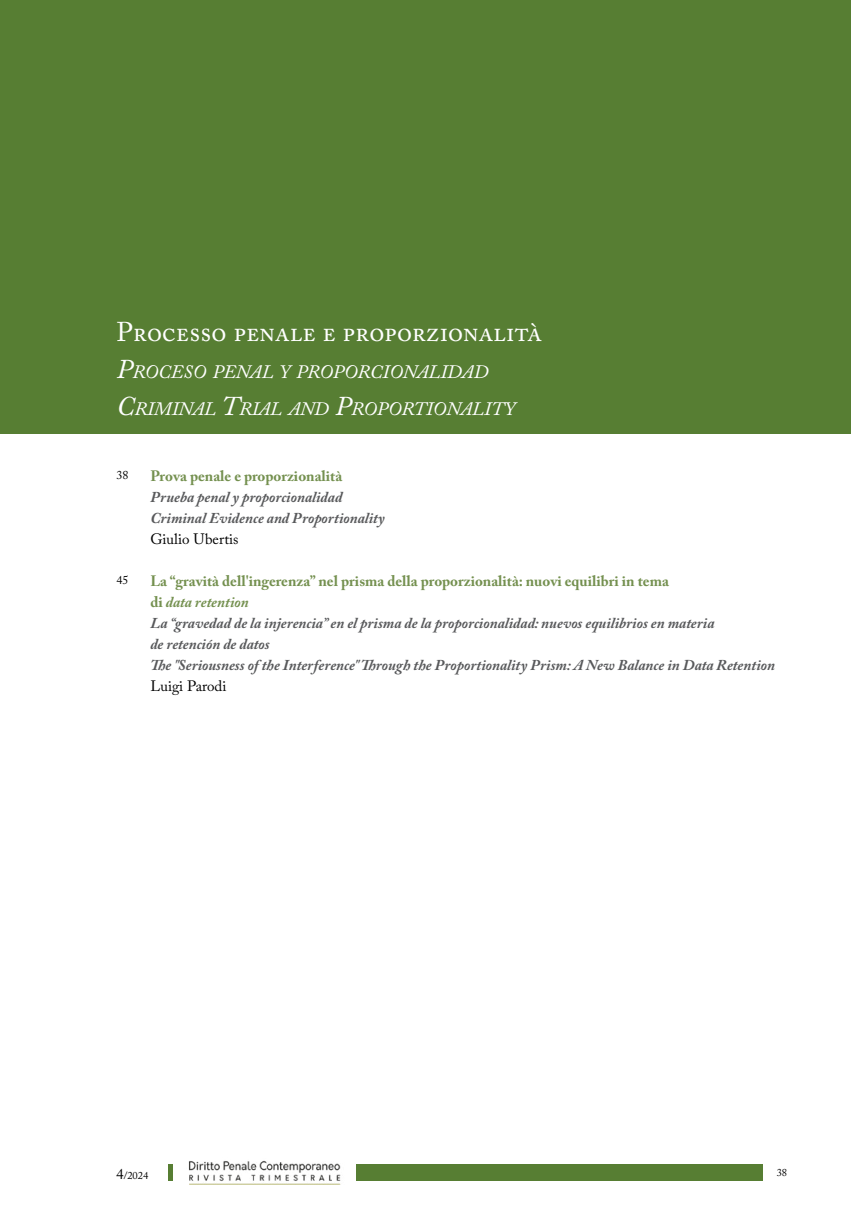
<style>
.page{position:relative;width:851px;height:1221px;background:#fff}
.page>*{position:absolute;margin:0;border:0;box-sizing:border-box;transform-origin:0 0}
.t1{font:27px "Adobe Caslon Pro";color:#fff}
.t2{font:italic 18.9px/37px "Adobe Caslon Pro";color:#fff}
.t3{font:italic 700 15px/21px "Adobe Caslon Pro";color:#58595b}
.t4{font:700 15px "Adobe Caslon Pro";color:#74904f}
.t5{font:15px "Adobe Caslon Pro";color:#000}
.t6{font:12px "Adobe Caslon Pro";color:#000}
.t7{font:10.5px "Adobe Caslon Pro";color:#000}
.s1{font-size:27px}
.s2{font-style:normal;color:#74904f}
.s3{color:#74904f}
.s4{font-size:15px}
</style>
<div class="page">
<div style="left:168px;top:1164px;width:5px;height:17px;background:#577e33"></div>
<div style="left:356px;top:1164px;width:407px;height:17px;background:#577e33"></div>
<img style="left:188px;top:1160px;width:153px;height:24px">
<div style="left:0;top:0;width:850px;height:434px;background:#577e33"></div>
<h1 class="t1" style="left:116px;top:315px;width:427px">Processo penale e proporzionalità</h1>
<p class="t2" style="left:116px;top:353px;width:400px"><span class="s1">P</span>ROCESO PENAL Y PROPORCIONALIDAD<br><span class="s1">C</span>RIMINAL <span class="s1">T</span>RIAL AND <span class="s1">P</span>ROPORTIONALITY</p>
<p class="t6" style="left:116px;top:468px;width:13px">38</p>
<p class="t6" style="left:116px;top:573px;width:13px">45</p>
<p class="t4" style="left:150px;top:467px;width:193px">Prova penale e proporzionalità</p>
<p class="t3" style="left:150px;top:486px;width:236px">Prueba penal y proporcionalidad<br>Criminal Evidence and Proportionality</p>
<p class="t5" style="left:150px;top:530px;width:90px">Giulio Ubertis</p>
<p class="t3" style="left:150px;top:570px;width:626px"><span class="s2">La “gravità dell'ingerenza” nel prisma della proporzionalità: nuovi equilibri in tema<br>di</span> <span class="s3">data retention<br></span>La “gravedad de la injerencia” en el prisma de la proporcionalidad: nuevos equilibrios en materia<br>de retención de datos<br>The "Seriousness of the Interference" Through the Proportionality Prism: A New Balance in Data Retention</p>
<p class="t5" style="left:150px;top:677px;width:78px">Luigi Parodi</p>
<p class="t7" style="left:116px;top:1168px;width:34px"><span class="s4">4</span>/2024</p>
<p class="t7" style="left:776px;top:1165px;width:12px">38</p>
</div>
